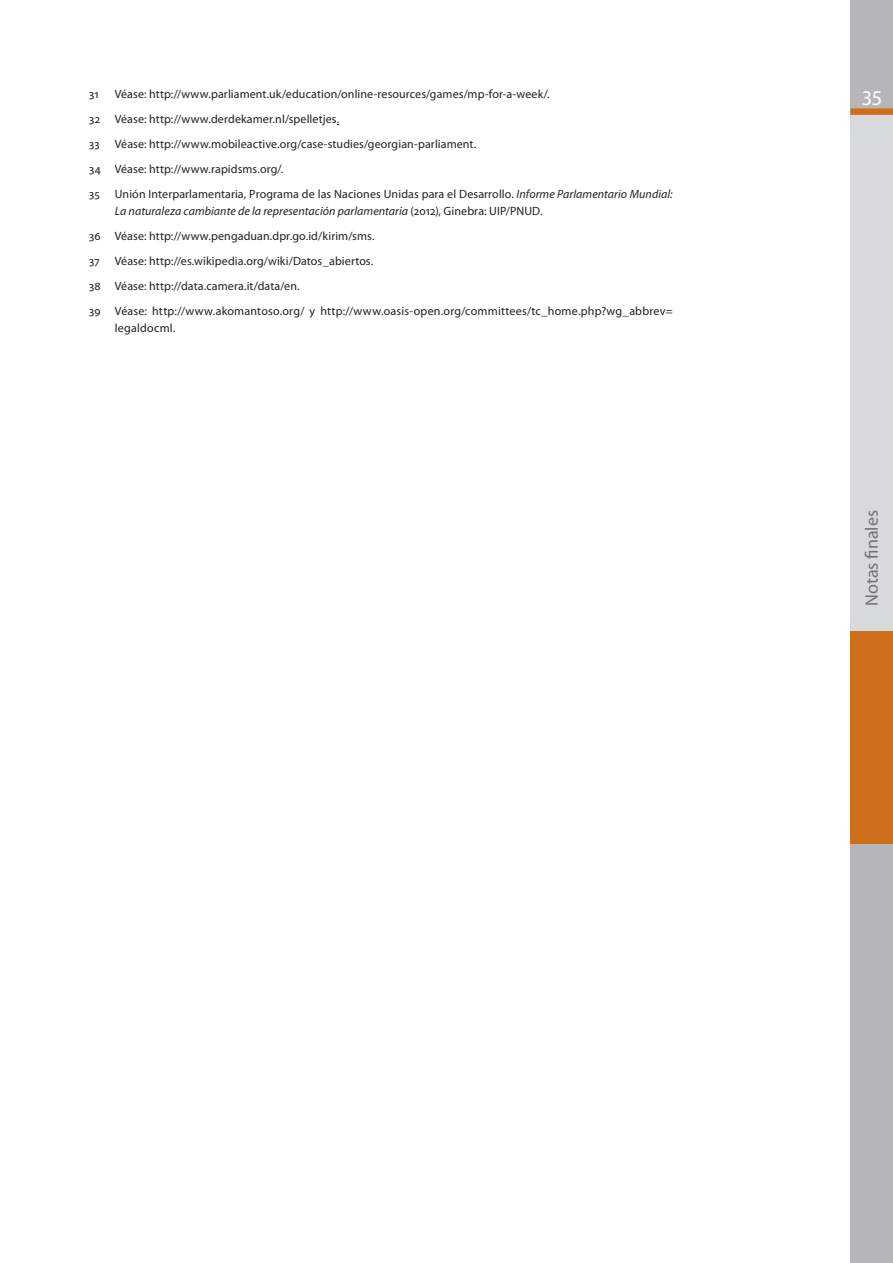
<style>
.page{position:relative;width:893px;height:1263px;background:#fff}
.page>*{position:absolute;margin:0;border:0;box-sizing:border-box;transform-origin:0 0}
.t1{font:21px "Myriad Pro";color:#fff}
.t2{font:18px "Myriad Pro";color:#717073}
.t3{font:12px/25px "Myriad Pro";letter-spacing:.01em;color:#231f20}
.s1{font-style:italic}
</style>
<div class="page">
<div style="left:850px;top:0;width:43px;height:115px;background:#b6b6b9"></div>
<div style="left:850px;top:115px;width:43px;height:516px;background:#d8d9db"></div>
<div style="left:850px;top:631px;width:43px;height:632px;background:#b6b6b9"></div>
<div style="left:850px;top:631px;width:43px;height:213px;background:#d06f19"></div>
<svg style="left:850px;top:108px;width:43px;height:7px"></svg>
<p class="t3" style="left:89px;top:83px;width:462px;text-indent:26px">Véase: http://www.parliament.uk/education/online-resources/games/mp-for-a-week/.<br>32 Véase: http://www.derdekamer.nl/spelletjes.<br>33</p>
<p class="t3" style="left:89px;top:83px;width:11px">31</p>
<p class="t3" style="left:89px;top:133px;width:388px;text-indent:26px">Véase: http://www.mobileactive.org/case-studies/georgian-parliament.<br>34 Véase: http://www.rapidsms.org/.<br>35</p>
<p class="t3" style="left:115px;top:187px;width:559px;line-height:16.5px">Unión Interparlamentaria, Programa de las Naciones Unidas para el Desarrollo. <span class="s1">Informe Parlamentario Mundial:<br>La naturaleza cambiante de la representación parlamentaria</span> (2012), Ginebra: UIP/PNUD.</p>
<p class="t3" style="left:89px;top:225px;width:287px">36 Véase: http://www.pengaduan.dpr.go.id/kirim/sms.<br>37</p>
<p class="t3" style="left:89px;top:250px;width:585px;text-indent:26px">Véase: http://es.wikipedia.org/wiki/Datos_abiertos.<br>38 Véase: http://data.camera.it/data/en.<br>39 Véase: http://www.akomantoso.org/ y http://www.oasis-open.org/committees/tc_home.php?wg_abbrev=</p>
<p class="t3" style="left:115px;top:316px;width:62px">legaldocml.</p>
<h1 class="t1" style="left:861px;top:90px;width:23px">35</h1>
<h2 class="t2" style="left:865px;top:606px;width:97px;rotate:-90deg">Notas finales</h2>
</div>
